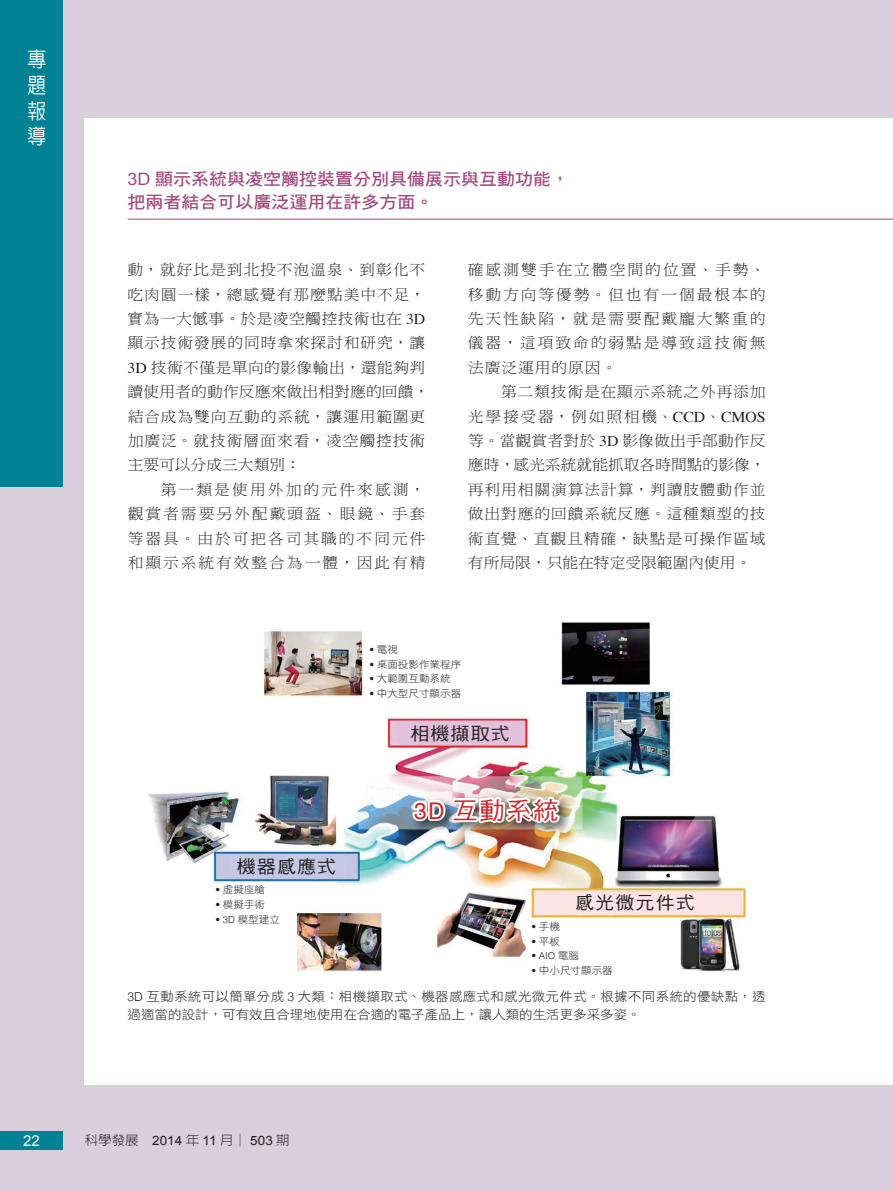
<style>
.page{position:relative;width:893px;height:1191px;background:#d8cfdb}
.page>*{position:absolute;margin:0;border:0;box-sizing:border-box;transform-origin:0 0}
.t1{font:24px "DF Hei Std W5";color:#d1232a;scale:1.05 1}
.t2{font:500 21px/25.7px "AR New Hei B5";color:#fff;text-align:justify;scale:.9 1}
.t3{font:18px "DF Hei Std W5";letter-spacing:.06em;color:#231f20;scale:1.05 1}
.t4{font:17.1px/22.5px "DF Hei Std W7";color:#a44a7e;scale:1.05 1}
.t5{font:15px/24.5px "DF Ming Std W3";letter-spacing:.06em;color:#231f20;text-align:justify;scale:1.05 1}
.t6{font:15px "Arial";color:#fff}
.t7{font:12.9px/18px "DF Hei Std W3";letter-spacing:.02em;color:#231f20;scale:1.05 1}
.t8{font:12.9px "Arial";color:#231f20;scale:1.05 1}
.t9{font:10.05px "DF Hei Std W3";color:#231f20;scale:1.05 1}
.t10{font:300 9.6px "Helvetica";color:#231f20}
.s1{font-family:"Arial"}
.s2{font-family:"Times"}
.s3{font-family:"Helvetica";font-weight:300;font-size:9.6px}
.s4{font-family:"Helvetica";font-size:22.95px}
.s5{font-family:"DF Hei Std W3";font-weight:400;font-size:10.05px}
.s6{font-family:"Helvetica";font-weight:300;font-size:12.3px}
.s7{font-family:"AR New Hei B5";font-weight:300}
</style>
<div class="page">
<div style="left:85px;top:118px;width:808px;height:966px;background:#fff"></div>
<div style="left:0;top:0;width:62px;height:487px;background:#008194"></div>
<div style="left:0;top:1131px;width:62px;height:18px;background:#008194"></div>
<hr style="left:128px;top:219px;width:765px;height:1px;background:#a44a7e">
<img style="left:148px;top:622px;width:598px;height:350px">
<div style="left:279px;top:932px;width:127px;height:94px;background:#fff"></div>
<img style="left:409px;top:793px;width:163px;height:42px">
<img style="left:410px;top:734px;width:152px;height:91px">
<img style="left:297px;top:910px;width:84px;height:61px">
<h2 class="t2" style="left:28px;top:47px;width:22px">專題報導</h2>
<p class="t4" style="left:128px;top:168px;width:422px"><span class="s1">3D</span> 顯示系統與凌空觸控裝置分別具備展示與互動功能，把兩者結合可以廣泛運用在許多方面。</p>
<p class="t5" style="left:128px;top:257px;width:289px;text-align:left">動，就好比是到北投不泡溫泉、到彰化不吃肉圓一樣，總感覺有那麼點美中不足，實為一大憾事。於是凌空觸控技術也在 <span class="s2">3D</span>顯示技術發展的同時拿來探討和研究，讓<br><span class="s2">3D</span> 技術不僅是單向的影像輸出，還能夠判讀使用者的動作反應來做出相對應的回饋，結合成為雙向互動的系統，讓運用範圍更加廣泛。就技術層面來看，凌空觸控技術主要可以分成三大類別：</p>
<p class="t5" style="left:128px;top:477px;width:285px;text-indent:33px">第一類是使用外加的元件來感測，觀賞者需要另外配戴頭盔、眼鏡、手套等器具。由於可把各司其職的不同元件和顯示系統有效整合為一體，因此有精</p>
<p class="t5" style="left:468px;top:257px;width:285px">確感測雙手在立體空間的位置、手勢、移動方向等優勢。但也有一個最根本的先天性缺陷，就是需要配戴龐大繁重的儀器，這項致命的弱點是導致這技術無法廣泛運用的原因。</p>
<p class="t5" style="left:468px;top:379px;width:285px;text-indent:33px">第二類技術是在顯示系統之外再添加光學接受器，例如照相機、<span class="s2">CCD</span>、<span class="s2">CMOS</span>等。當觀賞者對於 <span class="s2">3D</span> 影像做出手部動作反應時，感光系統就能抓取各時間點的影像，再利用相關演算法計算，判讀肢體動作並做出對應的回饋系統反應。這種類型的技術直覺、直觀且精確，缺點是可操作區域有所局限，只能在特定受限範圍內使用。</p>
<p class="t9" style="left:369px;top:643px;width:29px"><span class="s3">•</span> 電視</p>
<p class="t9" style="left:369px;top:658px;width:89px"><span class="s3">•</span> 桌面投影作業程序</p>
<p class="t9" style="left:369px;top:673px;width:79px"><span class="s3">•</span> 大範圍互動系統</p>
<p class="t9" style="left:369px;top:688px;width:89px"><span class="s3">•</span> 中大型尺寸顯示器</p>
<p class="t3" style="left:410px;top:724px;width:96px">相機擷取式</p>
<p class="t3" style="left:237px;top:857px;width:96px">機器感應式</p>
<p class="t9" style="left:216px;top:884px;width:49px"><span class="s3">•</span> 虛擬座艙</p>
<p class="t9" style="left:216px;top:899px;width:49px"><span class="s3">•</span> 模擬手術</p>
<p class="t9" style="left:216px;top:913px;width:63px"><span class="s3">• 3D</span> 模型建立</p>
<h1 class="t1" style="left:414px;top:797px;width:139px"><span class="s4">3D</span> 互動系統</h1>
<p class="t3" style="left:575px;top:893px;width:115px">感光微元件式</p>
<p class="t9" style="left:532px;top:920px;width:29px"><span class="s3">•</span> 手機</p>
<p class="t9" style="left:532px;top:935px;width:29px"><span class="s3">•</span> 平板</p>
<p class="t10" style="left:532px;top:950px;width:49px">• AIO <span class="s5">電腦</span></p>
<p class="t9" style="left:532px;top:965px;width:79px"><span class="s3">•</span> 中小尺寸顯示器</p>
<p class="t7" style="left:128px;top:987px;width:609px"><span class="s6">3D</span> 互動系統可以簡單分成 <span class="s6">3</span> 大類：相機擷取式、機器感應式和感光微元件式。根據不同系統的優缺點，透過適當的設計，可有效且合理地使用在合適的電子產品上，讓人類的生活更多采多姿。</p>
<p class="t6" style="left:23px;top:1131px;width:18px">22</p>
<p class="t8" style="left:85px;top:1132px;width:197px"><span class="s7">科學發展</span> 2014 <span class="s7">年</span> 11 <span class="s7">月│</span> 503 <span class="s7">期</span></p>
</div>
